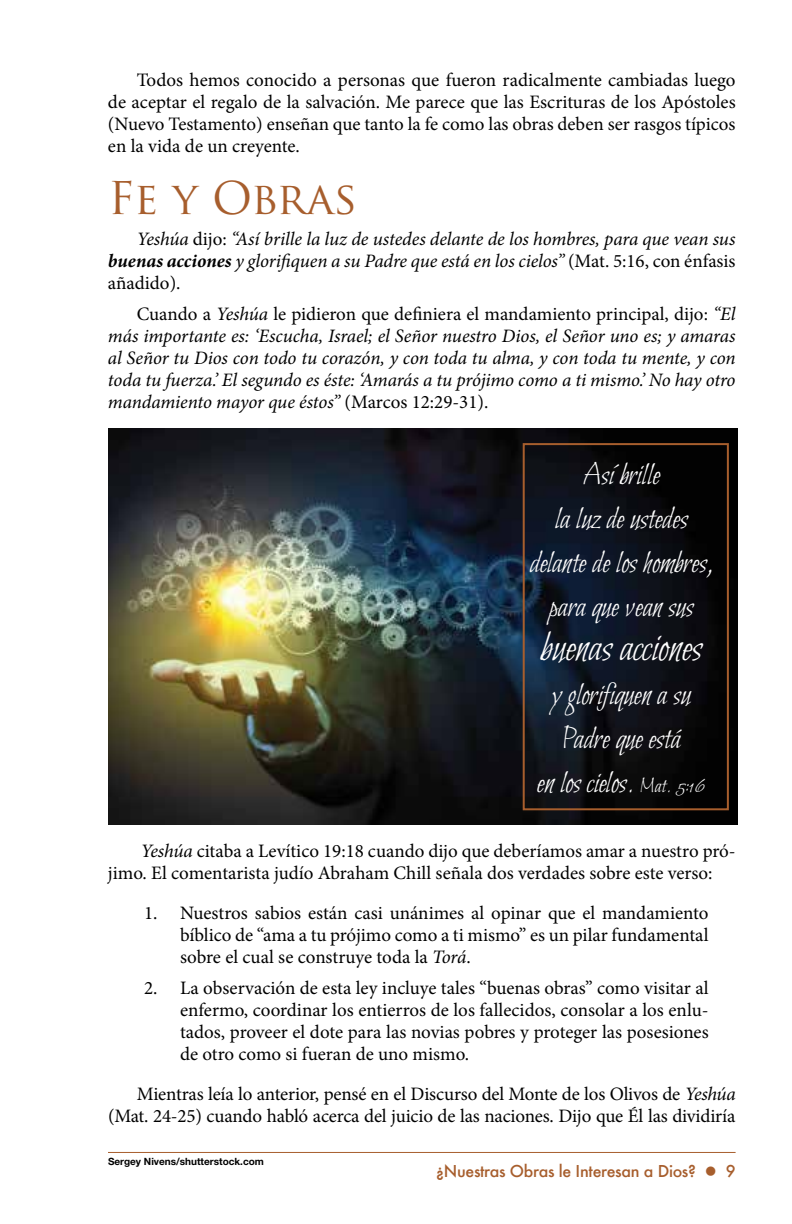
<style>
.page{position:relative;width:792px;height:1224px;background:#fff}
.page>*{position:absolute;margin:0;border:0;box-sizing:border-box;transform-origin:0 0}
.t1{font:44px "Bilbo";color:#fff;scale:.91 1}
.t2{font:44px "Trajan Pro";color:#a75e2d}
.t3{font:33px/44px "Bilbo";color:#fff;text-align:center;scale:.91 1}
.t4{font:19px/22px "Minion Pro";letter-spacing:-.005em;color:#000;text-align:justify}
.t5{font:italic 19px/22px "Minion Pro";letter-spacing:-.01em;color:#000;text-align:justify}
.t6{font:500 16px "Futura";letter-spacing:-.02em;color:#a75e2d}
.t7{font:700 10px "Helvetica Neue LT Std";color:#000}
.s1{font-style:normal}
.s2{font-weight:700}
.s3{font-size:22px}
.s4{font-style:italic}
</style>
<div class="page">
<hr style="left:108px;top:1152px;width:628px;height:1px;background:#a75e2d">
<img style="left:108px;top:429px;width:630px;height:396px">
<div style="left:523px;top:443px;width:206px;height:367px;border:2px solid #a75e2d"></div>
<p class="t4" style="left:108px;top:69px;width:629px;text-indent:29px">Todos hemos conocido a personas que fueron radicalmente cambiadas luego de aceptar el regalo de la salvación. Me parece que las Escrituras de los Apóstoles (Nuevo Testamento) enseñan que tanto la fe como las obras deben ser rasgos típicos en la vida de un creyente.</p>
<h1 class="t2" style="left:108px;top:170px;width:251px">Fe y Obras</h1>
<p class="t5" style="left:108px;top:228px;width:629px;text-indent:29px">Yeshúa <span class="s1">dijo:</span> “Así brille la luz de ustedes delante de los hombres, para que vean sus <span class="s2">buenas acciones</span> y glorifiquen a su Padre que está en los cielos” <span class="s1">(Mat. 5:16, con énfasis añadido).</span></p>
<p class="t5" style="left:108px;top:303px;width:629px;text-indent:29px"><span class="s1">Cuando a</span> Yeshúa <span class="s1">le pidieron que definiera el mandamiento principal, dijo:</span> “El más importante es: ‘Escucha, Israel; el Señor nuestro Dios, el Señor uno es; y amaras al Señor tu Dios con todo tu corazón, y con toda tu alma, y con toda tu mente, y con toda tu fuerza.’ El segundo es éste: ‘Amarás a tu prójimo como a ti mismo.’ No hay otro mandamiento mayor que éstos” <span class="s1">(Marcos 12:29-31).</span></p>
<h2 class="t3" style="left:530px;top:455px;width:202px">Así brille<br>la luz de ustedes delante de los hombres, para que vean sus</h2>
<h1 class="t1" style="left:540px;top:623px;width:179px">buenas acciones</h1>
<h2 class="t3" style="left:537px;top:675px;width:187px">y glorifiquen a su<br>Padre que está<br>en los cielos. <span class="s3">Mat. 5:16</span></h2>
<p class="t4" style="left:108px;top:840px;width:629px;text-indent:33px"><span class="s4">Yeshúa</span> citaba a Levítico 19:18 cuando dijo que deberíamos amar a nuestro pró&shy;jimo. El comentarista judío Abraham Chill señala dos verdades sobre este verso:</p>
<p class="t4" style="left:180px;top:902px;width:530px;text-indent:-36px">1. Nuestros sabios están casi unánimes al opinar que el mandamiento bíblico de “ama a tu prójimo como a ti mismo” es un pilar fundamental sobre el cual se construye toda la <span class="s4">Torá</span>.</p>
<p class="t4" style="left:180px;top:977px;width:530px;text-indent:-36px">2. La observación de esta ley incluye tales “buenas obras” como visitar al enfermo, coordinar los entierros de los fallecidos, consolar a los enlu&shy;tados, proveer el dote para las novias pobres y proteger las posesiones de otro como si fueran de uno mismo.</p>
<p class="t4" style="left:108px;top:1083px;width:629px;text-align:right">Mientras leía lo anterior, pensé en el Discurso del Monte de los Olivos de <span class="s4">Yeshúa </span>(Mat. 24-25) cuando habló acerca del juicio de las naciones. Dijo que Él las dividiría</p>
<p class="t6" style="left:436px;top:1161px;width:301px">¿Nuestras Obras le Interesan a Dios? ● 9</p>
<p class="t7" style="left:108px;top:1155px;width:157px">Sergey Nivens/shutterstock.com</p>
</div>
